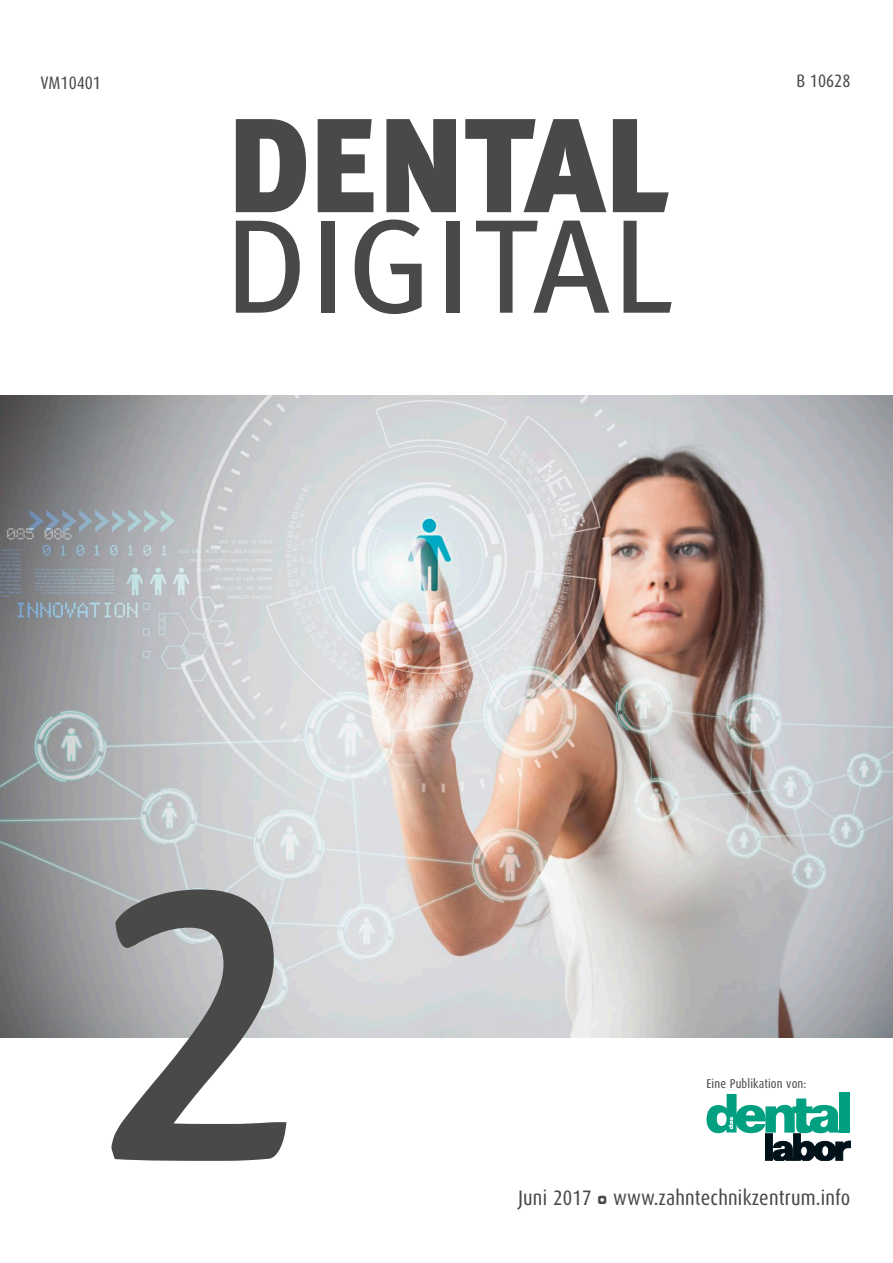
<style>
.page{position:relative;width:893px;height:1263px;background:#fff}
.page>*{position:absolute;margin:0;border:0;box-sizing:border-box;transform-origin:0 0}
.t1{font:700 450px "Qlassik";color:#494948}
.t2{font:133.5px "Meta Plus";letter-spacing:.01em;color:#494948}
.t3{font:900 133.5px "Meta Plus";letter-spacing:-.02em;color:#494948}
.t4{font:21px "Dax Condensed";letter-spacing:.01em;color:#494948}
.t5{font:18px "Dax Condensed";color:#494948}
.t6{font:12.75px "Dax Condensed";letter-spacing:.01em;color:#494948}
.s1{font-family:"Click Bits Icon Pods";font-size:12px}
</style>
<div class="page">
<img style="left:0;top:395px;width:893px;height:642px">
<div style="left:839px;top:1092px;width:10px;height:40px;background:#00a081"></div>
<svg style="left:706px;top:1094px;width:144px;height:67px"></svg>
<p class="t5" style="left:40px;top:73px;width:62px">VM10401</p>
<p class="t5" style="left:796px;top:70px;width:56px">B 10628</p>
<h2 class="t3" style="left:225px;top:88px;width:444px">DENTAL</h2>
<h2 class="t2" style="left:224px;top:189px;width:451px">DIGITAL</h2>
<h1 class="t1" style="left:99px;top:750px;width:206px">2</h1>
<p class="t6" style="left:706px;top:1077px;width:101px">Eine Publikation von:</p>
<p class="t4" style="left:518px;top:1186px;width:334px">Juni 2017 <span class="s1">W</span> www.zahntechnikzentrum.info</p>
</div>
